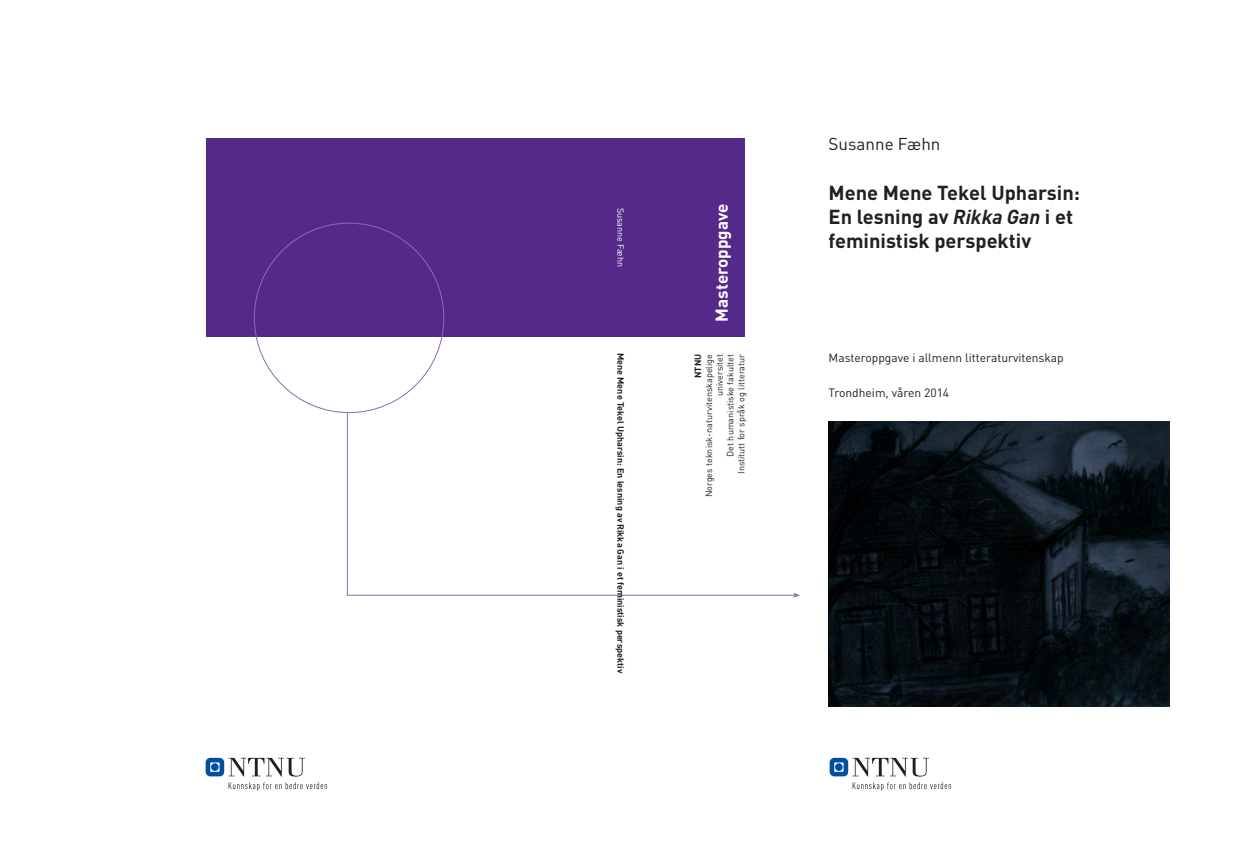
<style>
.page{position:relative;width:1248px;height:865px;background:#fff}
.page>*{position:absolute;margin:0;border:0;box-sizing:border-box;transform-origin:0 0}
.Tittel{font:700 20px "DIN";color:#231f20}
.t1{font:700 17px "DIN";color:#fff}
.Forfatternavn{font:17px "DIN";color:#231f20}
.Annen_info{font:12px "DIN";color:#231f20}
.Inst_Fak_info{font:9px/10.8px "DIN";color:#231f20;text-align:right}
.Tittel_-_ryggtekst{font:700 9px "DIN";color:#231f20}
.Forfatternavn_-_rygg{font:9px "DIN";color:#fff}
.Inst_Fak_info-2{font:700 9px "DIN";color:#231f20}
.s1{font-style:italic}
</style>
<div class="page">
<div style="left:205px;top:138px;width:539px;height:198px;background:#542989"></div>
<hr style="left:347px;top:413px;width:1px;height:182px;background:#876fad">
<hr style="left:347px;top:594px;width:447px;height:1px;background:#876fad">
<svg style="left:793px;top:592px;width:7px;height:5px"></svg>
<svg style="left:852px;top:782px;width:98px;height:9px"></svg>
<svg style="left:829px;top:757px;width:99px;height:19px"></svg>
<svg style="left:228px;top:782px;width:99px;height:9px"></svg>
<svg style="left:206px;top:757px;width:99px;height:19px"></svg>
<img style="left:828px;top:421px;width:341px;height:285px">
<p class="Forfatternavn_-_rygg" style="left:626px;top:208px;width:61px;rotate:90deg">Susanne Fæhn</p>
<p class="Tittel_-_ryggtekst" style="left:626px;top:353px;width:322px;rotate:90deg">Mene Mene Tekel Upharsin: En lesning av Rikka Gan i et feministisk perspektiv</p>
<p class="t1" style="left:711px;top:321px;width:119px;rotate:-90deg">Masteroppgave</p>
<p class="Inst_Fak_info-2" style="left:692px;top:378px;width:25px;rotate:-90deg">NTNU</p>
<p class="Inst_Fak_info" style="left:703px;top:497px;width:145px;rotate:-90deg">Norges teknisk-naturvitenskapelige universitet</p>
<p class="Inst_Fak_info" style="left:725px;top:456px;width:104px;rotate:-90deg">Det humanistiske fakultet</p>
<p class="Inst_Fak_info" style="left:735px;top:474px;width:121px;rotate:-90deg">Institutt for språk og litteratur</p>
<p class="Forfatternavn" style="left:828px;top:134px;width:113px">Susanne Fæhn</p>
<p class="Tittel" style="left:828px;top:180px;width:253px">Mene Mene Tekel Upharsin:</p>
<p class="Tittel" style="left:828px;top:204px;width:246px">En lesning av <span class="s1">Rikka Gan</span> i et</p>
<p class="Tittel" style="left:828px;top:228px;width:204px">feministisk perspektiv</p>
<p class="Annen_info" style="left:828px;top:351px;width:237px">Masteroppgave i allmenn litteraturvitenskap</p>
<p class="Annen_info" style="left:828px;top:385px;width:122px">Trondheim, våren 2014</p>
</div>
